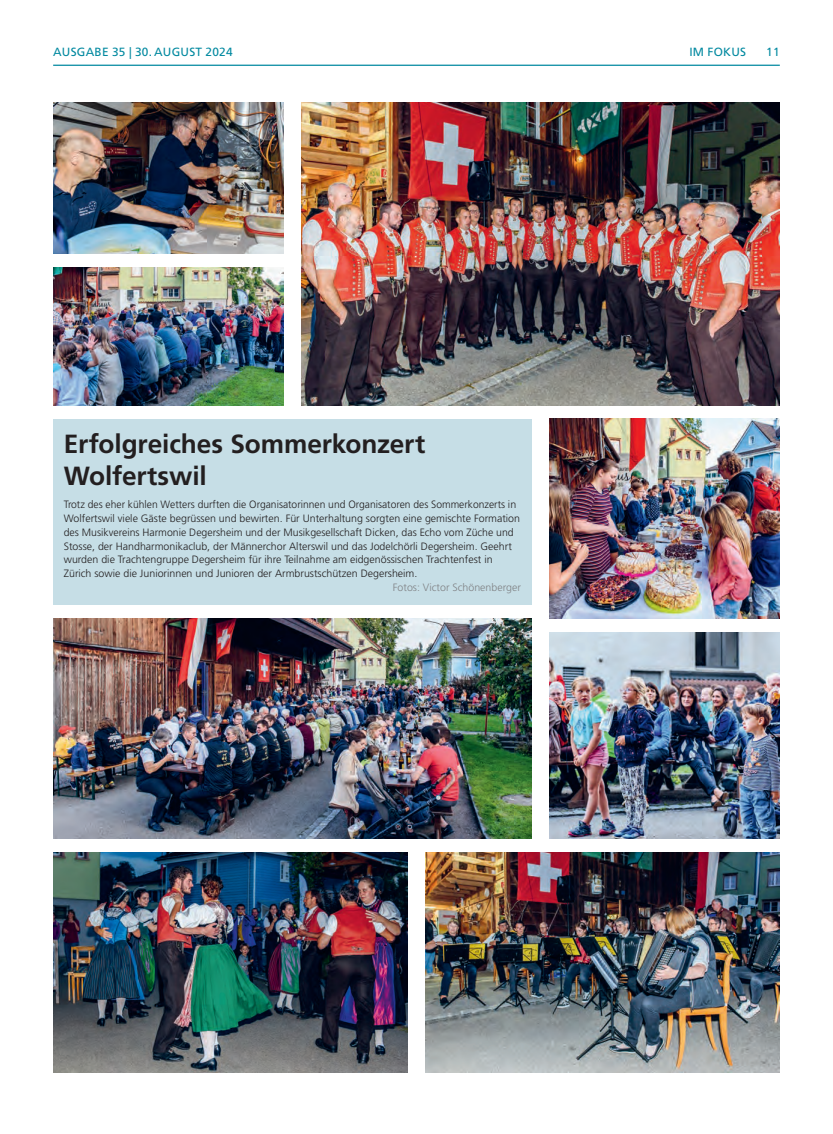
<style>
.page{position:relative;width:833px;height:1134px;background:#fff}
.page>*{position:absolute;margin:0;border:0;box-sizing:border-box;transform-origin:0 0}
.t1{font:700 26.25px/31.2px "Frutiger LT Std";letter-spacing:-.005em;color:#231f20}
.t2{font:11.88px "Frutiger LT Std";letter-spacing:.02em;color:#0289a0}
.t3{font:300 10.62px/13.8px "Frutiger LT Std";color:#231f20}
.t4{font:300 10.62px "Frutiger LT Std";color:#808285}
</style>
<div class="page">
<hr style="left:53px;top:65px;width:727px;height:1px;background:#0289a0">
<div style="left:53px;top:419px;width:478px;height:185px;background:#c6dee6"></div>
<img style="left:53px;top:852px;width:354px;height:220px">
<img style="left:53px;top:103px;width:230px;height:151px">
<img style="left:53px;top:618px;width:478px;height:220px">
<img style="left:549px;top:632px;width:231px;height:206px">
<img style="left:53px;top:268px;width:230px;height:137px">
<img style="left:549px;top:419px;width:231px;height:199px">
<img style="left:301px;top:103px;width:479px;height:302px">
<img style="left:425px;top:852px;width:355px;height:220px">
<p class="t2" style="left:53px;top:45px;width:18px">AUSGABE</p>
<p class="t2" style="left:112px;top:45px;width:60px">35 | 30. AUGUST</p>
<p class="t2" style="left:205px;top:45px;width:29px">2024</p>
<p class="t2" style="left:689px;top:45px;width:58px">IM FOKUS</p>
<p class="t2" style="left:766px;top:45px;width:15px">11</p>
<h1 class="t1" style="left:64px;top:429px;width:363px">Erfolgreiches Sommerkonzert<br>Wolfertswil</h1>
<p class="t3" style="left:64px;top:498px;width:458px">Trotz des eher kühlen Wetters durften die Organisatorinnen und Organisatoren des Sommerkonzerts in Wolfertswil viele Gäste begrüssen und bewirten. Für Unterhaltung sorgten eine gemischte Formation des Musikvereins Harmonie Degersheim und der Musikgesellschaft Dicken, das Echo vom Züche und Stosse, der Handharmonikaclub, der Männerchor Alterswil und das Jodelchörli Degersheim. Geehrt wurden die Trachtengruppe Degersheim für ihre Teilnahme am eidgenössischen Trachtenfest in Zürich sowie die Juniorinnen und Junioren der Armbrustschützen Degersheim.</p>
<p class="t4" style="left:393px;top:581px;width:130px">Fotos: Victor Schönenberger</p>
</div>
